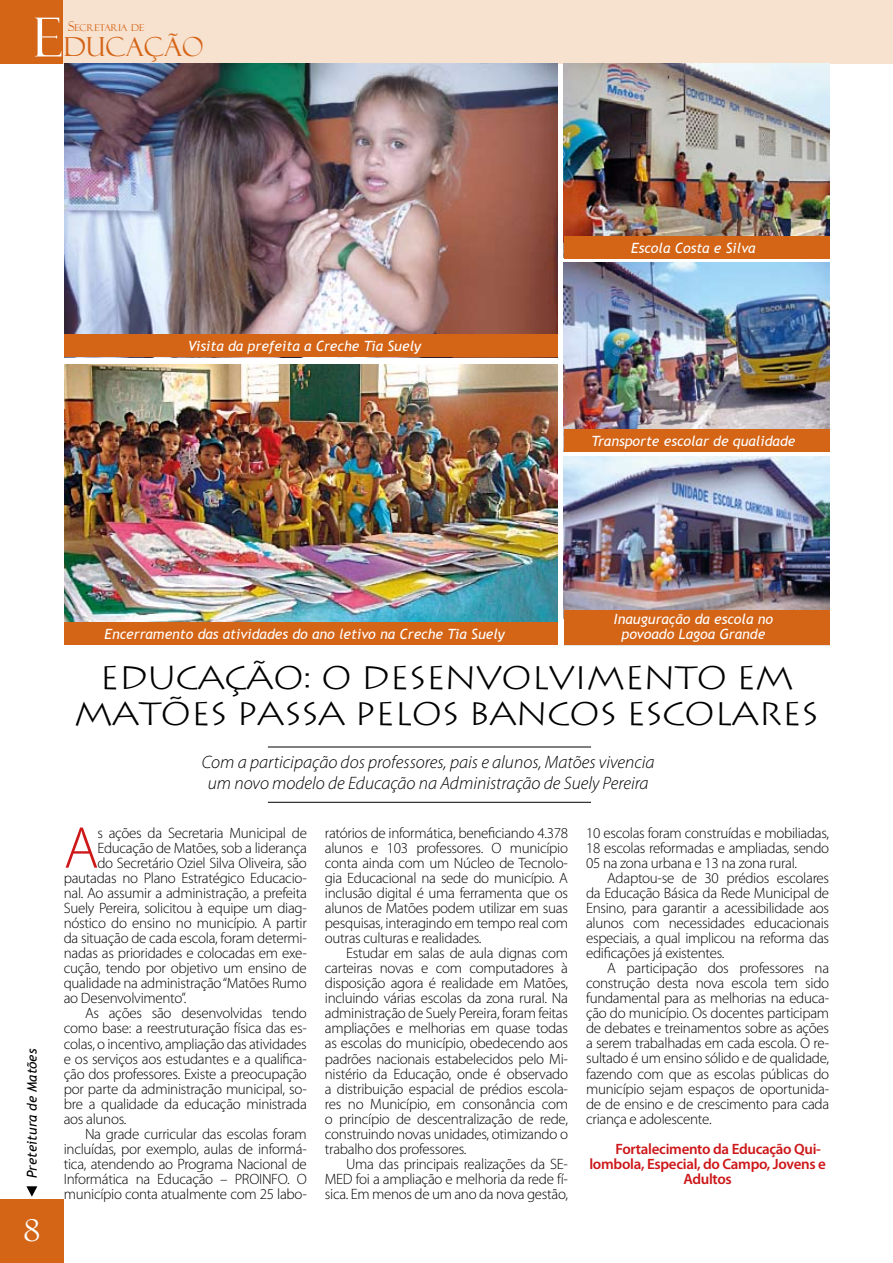
<style>
.page{position:relative;width:893px;height:1263px;background:#fff}
.page>*{position:absolute;margin:0;border:0;box-sizing:border-box;transform-origin:0 0}
.t1{font:300 59.55px "Myriad Pro";color:#cd1719}
.t2{font:54px "Felix Titling";color:#fff}
.t3{font:300 32.4px/36px "Lithograph";letter-spacing:-.035em;color:#000;text-align:center;scale:1.11 1}
.t4{font:30px "Felix Titling";color:#fff}
.t5{font:26.25px "Felix Titling";color:#d46416}
.t6{font:italic 300 18px/21px "Myriad Pro";color:#000;text-align:center}
.t7{font:300 15px/15px "Myriad Pro";letter-spacing:-.02em;color:#000;text-align:justify}
.t8{font:600 15px "Myriad Pro";letter-spacing:-.02em;color:#cd1719}
.t9{font:italic 14.1px/15px "Trebuchet MS";color:#fff;text-align:center}
.t10{font:italic 13.5px "Trebuchet MS";color:#000}
.t11{font:9.45px "Felix Titling";color:#d46416}
.s1{font-size:13.5px}
</style>
<div class="page">
<div style="left:0;top:0;width:893px;height:64px;background:#f7e1cf"></div>
<div style="left:0;top:1199px;width:64px;height:64px;background:#d46416"></div>
<hr style="left:268px;top:747px;width:323px;height:1px;background:#000">
<hr style="left:268px;top:802px;width:323px;height:1px;background:#000">
<div style="left:0;top:0;width:63px;height:64px;background:#d46416"></div>
<img style="left:64px;top:64px;width:493px;height:271px">
<img style="left:64px;top:364px;width:493px;height:259px">
<img style="left:564px;top:64px;width:266px;height:172px">
<img style="left:564px;top:263px;width:266px;height:167px">
<img style="left:564px;top:457px;width:266px;height:153px">
<div style="left:64px;top:623px;width:493px;height:22px;background:#d46416"></div>
<div style="left:64px;top:335px;width:493px;height:22px;background:#d46416"></div>
<div style="left:564px;top:610px;width:266px;height:35px;background:#d46416"></div>
<div style="left:564px;top:430px;width:266px;height:22px;background:#d46416"></div>
<div style="left:564px;top:236px;width:266px;height:22px;background:#d46416"></div>
<svg style="left:26px;top:1186px;width:11px;height:11px"></svg>
<h2 class="t2" style="left:33px;top:6px;width:28px">E</h2>
<p class="t11" style="left:68px;top:22px;width:78px"><span class="s1">S</span>ECRETARIA DE</p>
<h3 class="t5" style="left:64px;top:31px;width:141px">DUCAÇÃO</h3>
<p class="t9" style="left:188px;top:339px;width:234px">Visita da prefeita a Creche Tia Suely</p>
<p class="t9" style="left:105px;top:626px;width:402px">Encerramento das atividades do ano letivo na Creche Tia Suely</p>
<p class="t9" style="left:631px;top:240px;width:126px">Escola Costa e Silva</p>
<p class="t9" style="left:591px;top:434px;width:206px">Transporte escolar de qualidade</p>
<p class="t9" style="left:614px;top:611px;width:161px">Inauguração da escola no povoado Lagoa Grande</p>
<p class="t10" style="left:24px;top:1178px;width:131px;rotate:-90deg">Preteitura de Matões</p>
<h3 class="t4" style="left:23px;top:1213px;width:19px">8</h3>
<h3 class="t3" style="left:74px;top:660px;width:672px">EDUCAÇÃO: O DESENVOLVIMENTO EM<br>MATÕES PASSA PELOS BANCOS ESCOLARES</h3>
<p class="t6" style="left:202px;top:752px;width:454px">Com a participação dos professores, pais e alunos, Matões vivencia um novo modelo de Educação na Administração de Suely Pereira</p>
<h1 class="t1" style="left:64px;top:812px;width:36px">A</h1>
<p class="t7" style="left:97px;top:825px;width:211px">s ações da Secretaria Municipal de</p>
<p class="t7" style="left:97px;top:840px;width:211px">Educação de Matões, sob a liderança</p>
<p class="t7" style="left:97px;top:855px;width:211px">do Secretário Oziel Silva Oliveira, são</p>
<p class="t7" style="left:64px;top:870px;width:245px">pautadas no Plano Estratégico Educacio-</p>
<p class="t7" style="left:64px;top:885px;width:245px">nal. Ao assumir a administração, a prefeita</p>
<p class="t7" style="left:64px;top:900px;width:245px">Suely Pereira, solicitou à equipe um diag-</p>
<p class="t7" style="left:64px;top:915px;width:245px">nóstico do ensino no município. A partir</p>
<p class="t7" style="left:64px;top:930px;width:245px">da situação de cada escola, foram determi-</p>
<p class="t7" style="left:64px;top:945px;width:245px">nadas as prioridades e colocadas em exe-</p>
<p class="t7" style="left:64px;top:960px;width:245px">cução, tendo por objetivo um ensino de</p>
<p class="t7" style="left:64px;top:976px;width:245px">qualidade na administração “Matões Rumo</p>
<p class="t7" style="left:64px;top:991px;width:124px">ao Desenvolvimento”.</p>
<p class="t7" style="left:85px;top:1006px;width:223px">As ações são desenvolvidas tendo</p>
<p class="t7" style="left:64px;top:1021px;width:245px">como base: a reestruturação física das es-</p>
<p class="t7" style="left:64px;top:1036px;width:245px">colas, o incentivo, ampliação das atividades</p>
<p class="t7" style="left:64px;top:1051px;width:245px">e os serviços aos estudantes e a qualifica-</p>
<p class="t7" style="left:64px;top:1066px;width:245px">ção dos professores. Existe a preocupação</p>
<p class="t7" style="left:64px;top:1081px;width:245px">por parte da administração municipal, so-</p>
<p class="t7" style="left:64px;top:1096px;width:245px">bre a qualidade da educação ministrada</p>
<p class="t7" style="left:64px;top:1111px;width:64px">aos alunos.</p>
<p class="t7" style="left:85px;top:1126px;width:223px">Na grade curricular das escolas foram</p>
<p class="t7" style="left:64px;top:1141px;width:245px">incluídas, por exemplo, aulas de informá-</p>
<p class="t7" style="left:64px;top:1156px;width:245px">tica, atendendo ao Programa Nacional de</p>
<p class="t7" style="left:64px;top:1171px;width:245px">Informática na Educação – PROINFO. O</p>
<p class="t7" style="left:64px;top:1186px;width:245px">município conta atualmente com 25 labo-</p>
<p class="t7" style="left:325px;top:825px;width:245px">ratórios de informática, beneficiando 4.378 alunos e 103 professores. O município conta ainda com um Núcleo de Tecnolo&shy;gia Educacional na sede do município. A inclusão digital é uma ferramenta que os alunos de Matões podem utilizar em suas pesquisas, interagindo em tempo real com outras culturas e realidades.</p>
<p class="t7" style="left:325px;top:945px;width:245px;text-indent:21px">Estudar em salas de aula dignas com carteiras novas e com computadores à disposição agora é realidade em Matões, incluindo várias escolas da zona rural. Na administração de Suely Pereira, foram feitas ampliações e melhorias em quase todas as escolas do município, obedecendo aos padrões nacionais estabelecidos pelo Mi&shy;nistério da Educação, onde é observado a distribuição espacial de prédios escola&shy;res no Município, em consonância com o princípio de descentralização de rede, construindo novas unidades, otimizando o trabalho dos professores.</p>
<p class="t7" style="left:325px;top:1156px;width:245px;text-indent:21px">Uma das principais realizações da SE-MED foi a ampliação e melhoria da rede fí&shy;sica. Em menos de um ano da nova gestão,</p>
<p class="t7" style="left:586px;top:825px;width:245px">10 escolas foram construídas e mobiliadas, 18 escolas reformadas e ampliadas, sendo 05 na zona urbana e 13 na zona rural.</p>
<p class="t7" style="left:586px;top:870px;width:245px;text-indent:21px">Adaptou-se de 30 prédios escolares da Educação Básica da Rede Municipal de Ensino, para garantir a acessibilidade aos alunos com necessidades educacionais especiais, a qual implicou na reforma das edificações já existentes.</p>
<p class="t7" style="left:586px;top:960px;width:245px;text-indent:21px">A participação dos professores na construção desta nova escola tem sido fundamental para as melhorias na educa&shy;ção do município. Os docentes participam de debates e treinamentos sobre as ações a serem trabalhadas em cada escola. O re&shy;sultado é um ensino sólido e de qualidade, fazendo com que as escolas públicas do município sejam espaços de oportunida&shy;de de ensino e de crescimento para cada criança e adolescente.</p>
<p class="t8" style="left:615px;top:1139px;width:207px">Fortalecimento da Educação Qui-</p>
<p class="t8" style="left:589px;top:1154px;width:238px">lombola, Especial, do Campo, Jovens e</p>
<p class="t8" style="left:683px;top:1169px;width:50px">Adultos</p>
</div>
